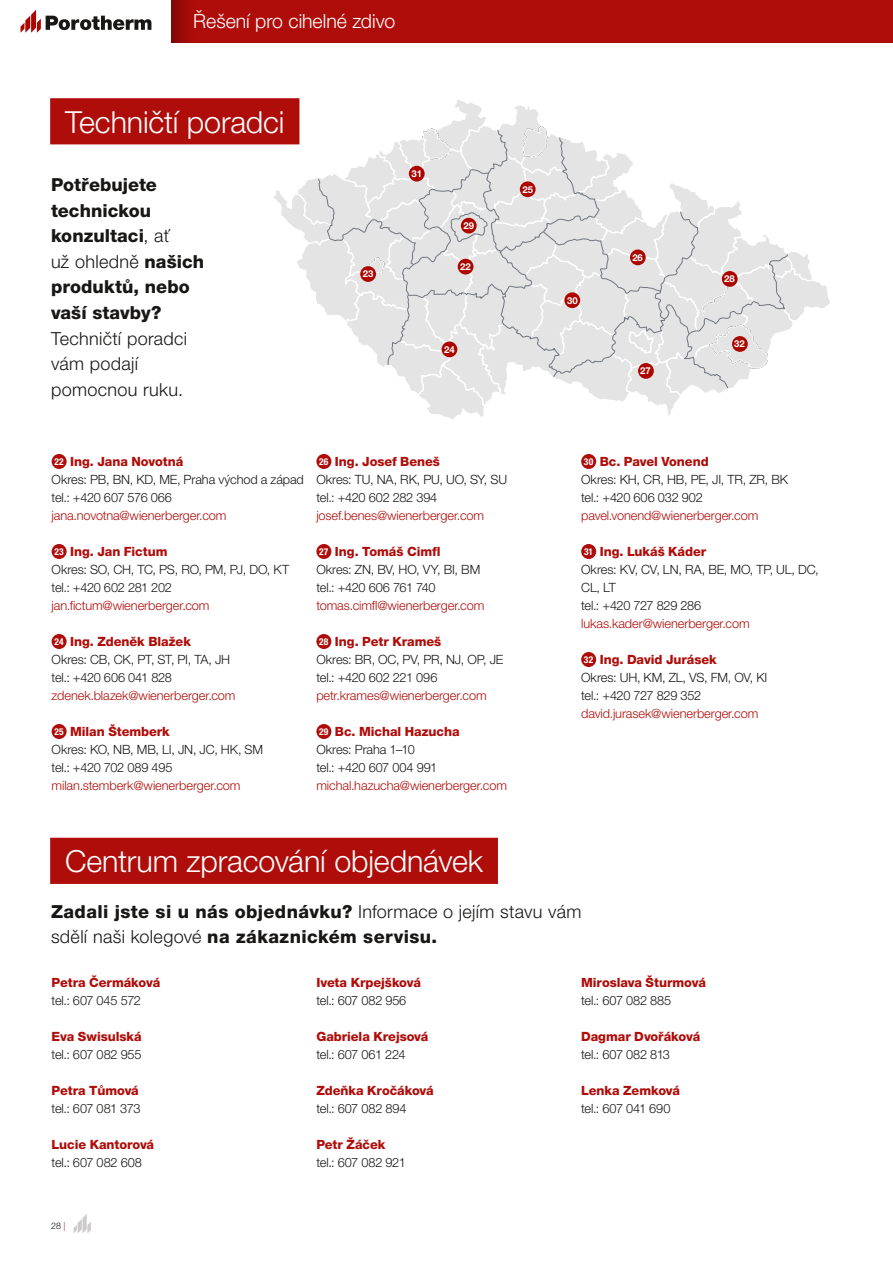
<style>
.page{position:relative;width:893px;height:1263px;background:#fff}
.page>*{position:absolute;margin:0;border:0;box-sizing:border-box;transform-origin:0 0}
.t1{font:300 30.45px "Helvetica Neue LT Pro";letter-spacing:-.005em;color:#fff}
.t2{font:300 19.5px "Helvetica Neue LT Pro";letter-spacing:-.005em;color:#fff}
.t3{font:800 18px/25.5px "Helvetica Neue LT Pro";letter-spacing:.025em;color:#181716}
.t4{font:800 18px/25.5px "Helvetica Neue LT Pro";letter-spacing:.005em;color:#181716}
.t5{font:300 18px/25.5px "Helvetica Neue LT Pro";letter-spacing:.02em;color:#181716}
.t6{font:300 12.75px/18px "Helvetica Neue LT Pro";letter-spacing:-.01em;color:#181716}
.t7{font:300 12.75px "Helvetica Neue LT Pro";letter-spacing:-.005em;color:#af0d0a}
.t8{font:800 12.75px "Helvetica Neue LT Pro";letter-spacing:-.005em;color:#af0d0a}
.t9{font:300 12.75px "Helvetica Neue LT Pro";letter-spacing:-.035em;color:#181716}
.t10{font:700 9.6px "Helvetica Neue LT Pro";color:#fff}
.t11{font:300 9px "Helvetica Neue LT Pro";color:#181716}
.s1{font-weight:300}
.s2{font-weight:700;font-stretch:condensed;font-size:9.45px;color:#fff}
.s3{font-weight:800;color:#af0d0a}
.s4{color:#af0d0a}
</style>
<div class="page">
<svg style="left:74px;top:1214px;width:17px;height:19px"></svg>
<div style="left:172px;top:0;width:721px;height:43px;background:#af0d0a"></div>
<svg style="left:172px;top:0;width:16px;height:43px"></svg>
<svg style="left:21px;top:10px;width:130px;height:23px"></svg>
<div style="left:50px;top:838px;width:448px;height:46px;background:#af0d0a"></div>
<div style="left:50px;top:98px;width:249px;height:46px;background:#af0d0a"></div>
<div style="left:52px;top:454px;width:15px;height:15px;background:#af0d0a;border-radius:50%"></div>
<div style="left:52px;top:544px;width:15px;height:15px;background:#af0d0a;border-radius:50%"></div>
<div style="left:52px;top:634px;width:15px;height:15px;background:#af0d0a;border-radius:50%"></div>
<div style="left:52px;top:724px;width:15px;height:15px;background:#af0d0a;border-radius:50%"></div>
<div style="left:316px;top:454px;width:15px;height:15px;background:#af0d0a;border-radius:50%"></div>
<div style="left:316px;top:544px;width:15px;height:15px;background:#af0d0a;border-radius:50%"></div>
<div style="left:316px;top:634px;width:15px;height:15px;background:#af0d0a;border-radius:50%"></div>
<div style="left:316px;top:724px;width:15px;height:15px;background:#af0d0a;border-radius:50%"></div>
<div style="left:581px;top:454px;width:15px;height:15px;background:#af0d0a;border-radius:50%"></div>
<div style="left:581px;top:544px;width:15px;height:15px;background:#af0d0a;border-radius:50%"></div>
<div style="left:581px;top:652px;width:15px;height:15px;background:#af0d0a;border-radius:50%"></div>
<svg style="left:272px;top:99px;width:558px;height:320px"></svg>
<div style="left:409px;top:166px;width:16px;height:16px;background:#ad0600;border-radius:50%"></div>
<div style="left:442px;top:341px;width:15px;height:16px;background:#ad0600;border-radius:50%"></div>
<div style="left:520px;top:181px;width:16px;height:16px;background:#ad0600;border-radius:50%"></div>
<div style="left:564px;top:292px;width:16px;height:16px;background:#ad0600;border-radius:50%"></div>
<div style="left:630px;top:249px;width:16px;height:16px;background:#ad0600;border-radius:50%"></div>
<div style="left:638px;top:363px;width:16px;height:16px;background:#ad0600;border-radius:50%"></div>
<div style="left:722px;top:271px;width:16px;height:16px;background:#ad0600;border-radius:50%"></div>
<div style="left:732px;top:336px;width:16px;height:16px;background:#ad0600;border-radius:50%"></div>
<div style="left:458px;top:259px;width:15px;height:15px;background:#ad0600;border-radius:50%"></div>
<div style="left:461px;top:218px;width:16px;height:16px;background:#ad0600;border-radius:50%"></div>
<div style="left:360px;top:266px;width:16px;height:16px;background:#ad0600;border-radius:50%"></div>
<h2 class="t2" style="left:193px;top:10px;width:203px">Řešení pro cihelné zdivo</h2>
<h1 class="t1" style="left:65px;top:103px;width:221px">Techničtí poradci</h1>
<h3 class="t4" style="left:51px;top:172px;width:155px">Potřebujete technickou konzultaci<span class="s1">, ať<br>už ohledně</span> našich produktů, nebo vaší stavby?</h3>
<h3 class="t5" style="left:51px;top:325px;width:138px">Techničtí poradci vám podají pomocnou ruku.</h3>
<p class="t10" style="left:363px;top:268px;width:12px">23</p>
<p class="t10" style="left:411px;top:168px;width:12px">31</p>
<p class="t10" style="left:464px;top:220px;width:12px">29</p>
<p class="t10" style="left:460px;top:261px;width:12px">22</p>
<p class="t10" style="left:444px;top:343px;width:12px">24</p>
<p class="t10" style="left:523px;top:183px;width:12px">25</p>
<p class="t6" style="left:52px;top:452px;width:254px"><span class="s2">22</span> <span class="s3">Ing. Jana Novotná<br></span>Okres: PB, BN, KD, ME, Praha východ a západ tel.: +420 607 576 066</p>
<p class="t7" style="left:52px;top:508px;width:176px">jana.novotna@wienerberger.com</p>
<p class="t6" style="left:52px;top:542px;width:239px"><span class="s2">23</span> <span class="s3">Ing. Jan Fictum<br></span>Okres: SO, CH, TC, PS, RO, PM, PJ, DO, KT tel.: +420 602 281 202</p>
<p class="t7" style="left:52px;top:598px;width:159px">jan.fictum@wienerberger.com</p>
<p class="t6" style="left:52px;top:632px;width:180px"><span class="s2">24</span> <span class="s3">Ing. Zdeněk Blažek<br></span>Okres: CB, CK, PT, ST, PI, TA, JH tel.: +420 606 041 828</p>
<p class="t7" style="left:52px;top:688px;width:185px">zdenek.blazek@wienerberger.com</p>
<p class="t6" style="left:52px;top:722px;width:213px"><span class="s2">25</span> <span class="s3">Milan Štemberk<br></span>Okres: KO, NB, MB, LI, JN, JC, HK, SM tel.: +420 702 089 495</p>
<p class="t7" style="left:52px;top:778px;width:190px">milan.stemberk@wienerberger.com</p>
<p class="t6" style="left:316px;top:452px;width:192px"><span class="s2">26</span> <span class="s3">Ing. Josef Beneš<br></span>Okres: TU, NA, RK, PU, UO, SY, SU tel.: +420 602 282 394</p>
<p class="t7" style="left:316px;top:508px;width:169px">josef.benes@wienerberger.com</p>
<p class="t6" style="left:316px;top:542px;width:165px"><span class="s2">27</span> <span class="s3">Ing. Tomáš Cimfl<br></span>Okres: ZN, BV, HO, VY, BI, BM tel.: +420 606 761 740</p>
<p class="t7" style="left:316px;top:598px;width:170px">tomas.cimfl@wienerberger.com</p>
<p class="t6" style="left:316px;top:632px;width:189px"><span class="s2">28</span> <span class="s3">Ing. Petr Krameš<br></span>Okres: BR, OC, PV, PR, NJ, OP, JE tel.: +420 602 221 096</p>
<p class="t7" style="left:316px;top:688px;width:172px">petr.krames@wienerberger.com</p>
<p class="t6" style="left:316px;top:722px;width:145px"><span class="s2">29</span> <span class="s3">Bc. Michal Hazucha<br></span>Okres: Praha 1–10<br>tel.: +420 607 004 991</p>
<p class="t7" style="left:316px;top:778px;width:192px">michal.hazucha@wienerberger.com</p>
<h1 class="t1" style="left:65px;top:842px;width:419px">Centrum zpracování objednávek</h1>
<p class="t10" style="left:567px;top:294px;width:12px">30</p>
<p class="t10" style="left:632px;top:251px;width:12px">26</p>
<p class="t10" style="left:640px;top:365px;width:12px">27</p>
<p class="t10" style="left:724px;top:273px;width:12px">28</p>
<p class="t10" style="left:734px;top:338px;width:12px">32</p>
<p class="t6" style="left:581px;top:452px;width:208px"><span class="s2">30</span> <span class="s3">Bc. Pavel Vonend<br></span>Okres: KH, CR, HB, PE, JI, TR, ZR, BK tel.: +420 606 032 902</p>
<p class="t7" style="left:581px;top:508px;width:179px">pavel.vonend@wienerberger.com</p>
<p class="t6" style="left:581px;top:542px;width:239px"><span class="s2">31</span> <span class="s3">Ing. Lukáš Káder<br></span>Okres: KV, CV, LN, RA, BE, MO, TP, UL, DC,<br>CL, LT<br>tel.: +420 727 829 286</p>
<p class="t7" style="left:581px;top:616px;width:170px">lukas.kader@wienerberger.com</p>
<p class="t6" style="left:581px;top:650px;width:188px"><span class="s2">32</span> <span class="s3">Ing. David Jurásek<br></span>Okres: UH, KM, ZL, VS, FM, OV, KI tel.: +420 727 829 352</p>
<p class="t7" style="left:581px;top:706px;width:179px">david.jurasek@wienerberger.com</p>
<h3 class="t3" style="left:51px;top:898px;width:532px">Zadali jste si u nás objednávku? <span class="s1">Informace o jejím stavu vám sdělí naši kolegové</span> na zákaznickém servisu.</h3>
<p class="t8" style="left:52px;top:975px;width:110px">Petra Čermáková</p>
<p class="t6" style="left:52px;top:991px;width:91px">tel.: 607 045 572</p>
<p class="t8" style="left:52px;top:1029px;width:91px">Eva Swisulská</p>
<p class="t6" style="left:52px;top:1045px;width:92px">tel.: 607 082 955</p>
<p class="t8" style="left:52px;top:1083px;width:89px">Petra Tůmová</p>
<p class="t9" style="left:52px;top:1101px;width:90px">tel.: 607 081 373</p>
<p class="t8" style="left:52px;top:1137px;width:104px">Lucie Kantorová</p>
<p class="t6" style="left:52px;top:1153px;width:92px">tel.: 607 082 608</p>
<p class="t11" style="left:51px;top:1220px;width:16px">28 <span class="s4">|</span></p>
<p class="t8" style="left:316px;top:975px;width:106px">Iveta Krpejšková</p>
<p class="t6" style="left:316px;top:991px;width:91px">tel.: 607 082 956</p>
<p class="t8" style="left:316px;top:1029px;width:114px">Gabriela Krejsová</p>
<p class="t6" style="left:316px;top:1045px;width:91px">tel.: 607 061 224</p>
<p class="t8" style="left:316px;top:1083px;width:119px">Zdeňka Kročáková</p>
<p class="t6" style="left:316px;top:1099px;width:92px">tel.: 607 082 894</p>
<p class="t8" style="left:316px;top:1137px;width:70px">Petr Žáček</p>
<p class="t6" style="left:316px;top:1153px;width:91px">tel.: 607 082 921</p>
<p class="t8" style="left:581px;top:975px;width:126px">Miroslava Šturmová</p>
<p class="t6" style="left:581px;top:991px;width:92px">tel.: 607 082 885</p>
<p class="t8" style="left:581px;top:1029px;width:121px">Dagmar Dvořáková</p>
<p class="t6" style="left:581px;top:1045px;width:90px">tel.: 607 082 813</p>
<p class="t8" style="left:581px;top:1083px;width:100px">Lenka Zemková</p>
<p class="t6" style="left:581px;top:1099px;width:91px">tel.: 607 041 690</p>
</div>
